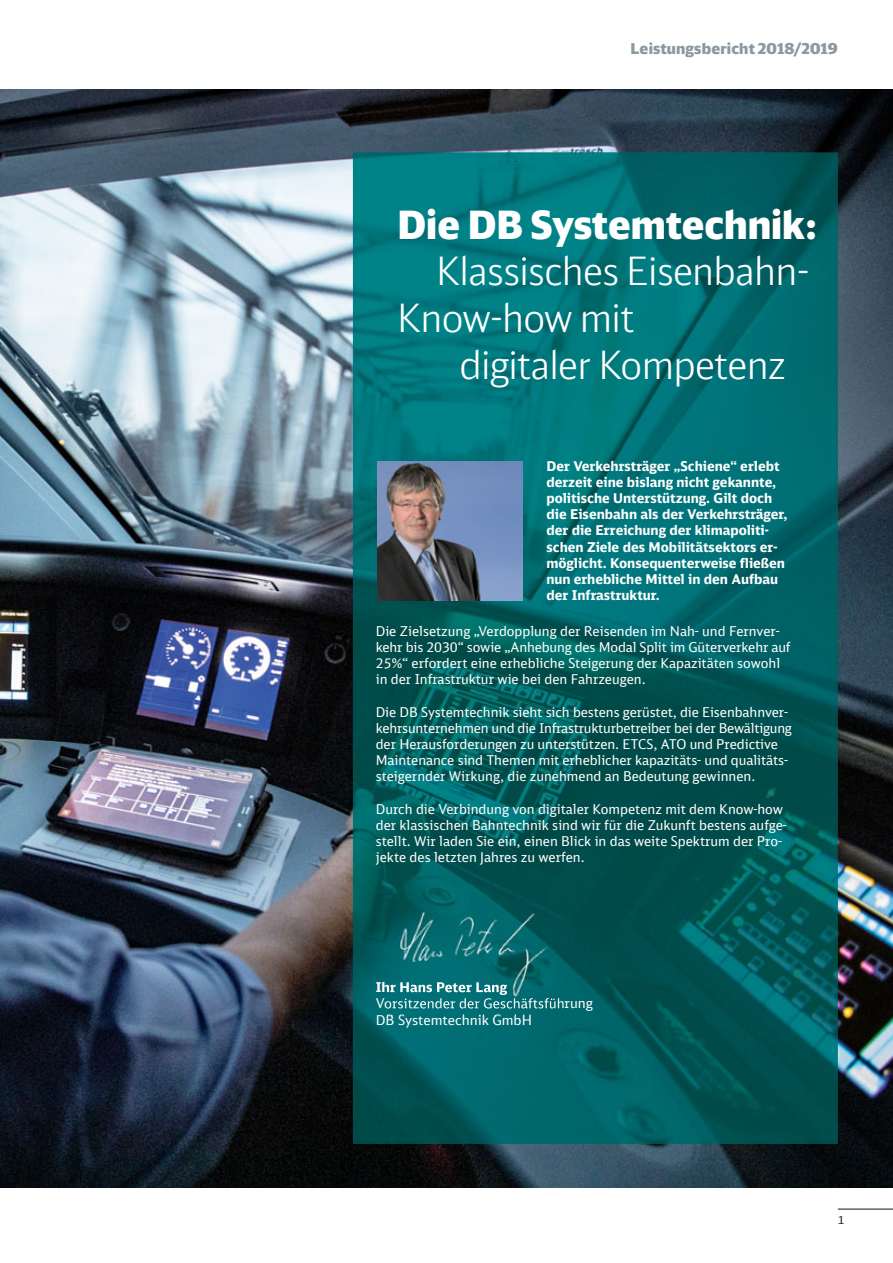
<style>
.page{position:relative;width:893px;height:1263px;background:#fff}
.page>*{position:absolute;margin:0;border:0;box-sizing:border-box;transform-origin:0 0}
.t1{font:300 39px/46.8px "DB Head";color:#fff}
.t2{font:900 39px "DB Head";color:#fff}
.t3{font:900 15px "DB Head";letter-spacing:.01em;color:#8b99a1}
.t4{font:13.5px/16.2px "DB Sans";color:#fff}
.t5{font:700 13.5px/16.2px "DB Sans";color:#fff}
.t6{font:11.25px "DB Sans";color:#231f20}
</style>
<div class="page">
<hr style="left:837px;top:1208px;width:55px;height:1px;background:#231f20">
<img style="left:0;top:89px;width:892px;height:1099px">
<img style="left:353px;top:152px;width:484px;height:992px">
<img style="left:377px;top:461px;width:145px;height:140px">
<img style="left:385px;top:884px;width:177px;height:131px">
<img style="left:385px;top:982px;width:106px;height:10px">
<img style="left:385px;top:998px;width:94px;height:10px">
<img style="left:385px;top:1014px;width:91px;height:1px">
<p class="t3" style="left:630px;top:42px;width:209px">Leistungsbericht 2018/2019</p>
<h1 class="t2" style="left:397px;top:207px;width:420px">Die DB Systemtechnik:</h1>
<h1 class="t1" style="left:397px;top:251px;width:413px;text-indent:39px">Klassisches Eisenbahn-<br>Know-how mit</h1>
<h1 class="t1" style="left:460px;top:345px;width:327px">digitaler Kompetenz</h1>
<p class="t5" style="left:546px;top:459px;width:242px">Der Verkehrsträger „Schiene“ erlebt derzeit eine bislang nicht gekannte, politische Unterstützung. Gilt doch die Eisenbahn als der Verkehrsträger, der die Erreichung der klimapoliti&shy;schen Ziele des Mobilitätsektors er&shy;möglicht. Konsequenterweise fließen nun erheb liche Mittel in den Aufbau der Infrastruktur.</p>
<p class="t4" style="left:376px;top:624px;width:416px">Die Zielsetzung „Verdopplung der Reisenden im Nah- und Fernver - kehr bis 2030“ sowie „Anhebung des Modal Split im Güterverkehr auf 25%“ erfordert eine erhebliche Steigerung der Kapazitäten so wohl in der Infrastruktur wie bei den Fahrzeugen.</p>
<p class="t4" style="left:376px;top:705px;width:417px">Die DB Systemtechnik sieht sich bestens gerüstet, die Eisenbahnver - kehrsunternehmen und die Infrastrukturbetreiber bei der Bewältigung der Herausforderungen zu unterstützen. ETCS, ATO und Predictive Maintenance sind Themen mit erheblicher kapazitäts- und qualitäts - steigernder Wirkung, die zunehmend an Bedeutung gewinnen.</p>
<p class="t4" style="left:376px;top:802px;width:412px">Durch die Verbindung von digitaler Kompetenz mit dem Know-how der klassischen Bahntechnik sind wir für die Zukunft bestens aufge - stellt. Wir laden Sie ein, einen Blick in das weite Spektrum der Pro&shy;jekte des letzten Jahres zu werfen.</p>
<p class="t4" style="left:376px;top:1013px;width:158px">DB Systemtechnik GmbH</p>
<p class="t6" style="left:837px;top:1215px;width:8px">1</p>
</div>
